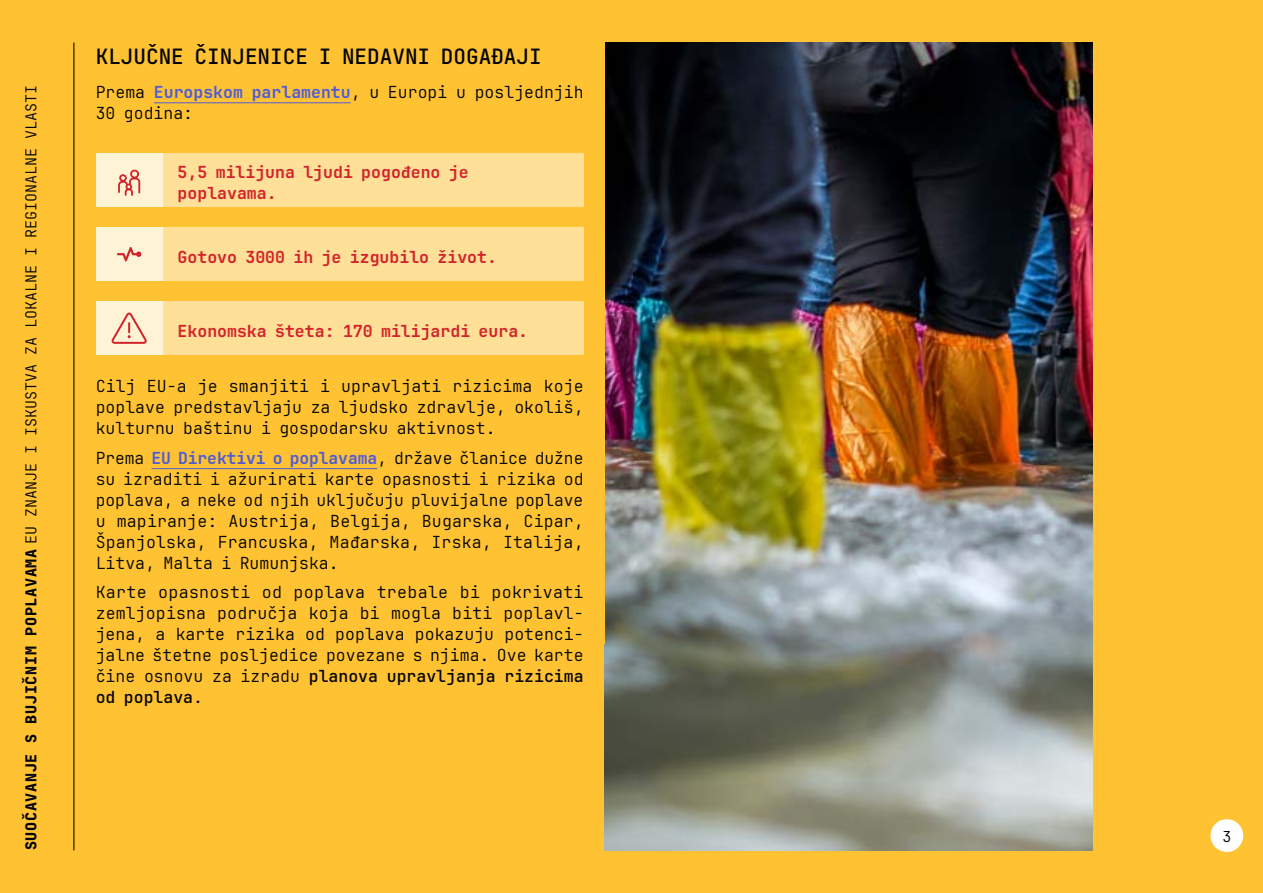
<style>
.page{position:relative;width:1263px;height:893px;background:#ffc232}
.page>*{position:absolute;margin:0;border:0;box-sizing:border-box;transform-origin:0 0}
.t1{font:600 21px "Jet Brains Mono";color:#030303}
.t2{font:300 16.5px/21px "Jet Brains Mono";color:#030303;text-align:justify}
.t3{font:700 16.5px/21px "Jet Brains Mono";color:#d2232a}
.t4{font:300 15px "Jet Brains Mono";color:#030303}
.t5{font:300 15px "Jet Brains Mono";color:#000}
.s1{font-weight:800}
.s2{font-weight:700;color:#4f5cd6}
.s3{font-weight:600}
</style>
<div class="page">
<img style="left:605px;top:43px;width:488px;height:807px">
<div style="left:1210px;top:819px;width:33px;height:33px;background:#fff;border-radius:50%"></div>
<div style="left:163px;top:153px;width:421px;height:54px;background:#ffe098"></div>
<div style="left:163px;top:227px;width:421px;height:54px;background:#ffe098"></div>
<div style="left:163px;top:301px;width:421px;height:54px;background:#ffe098"></div>
<hr style="left:154px;top:102px;width:197px;height:1px;background:#4f5cd6">
<hr style="left:151px;top:468px;width:226px;height:1px;background:#4f5cd6">
<hr style="left:73px;top:43px;width:1px;height:807px;background:#000">
<div style="left:96px;top:153px;width:67px;height:54px;background:#fff3d6"></div>
<div style="left:96px;top:227px;width:67px;height:54px;background:#fff3d6"></div>
<div style="left:96px;top:301px;width:67px;height:54px;background:#fff3d6"></div>
<svg style="left:118px;top:170px;width:22px;height:26px"></svg>
<svg style="left:117px;top:247px;width:24px;height:14px"></svg>
<svg style="left:111px;top:313px;width:36px;height:31px"></svg>
<p class="t4" style="left:20px;top:850px;width:767px;rotate:-90deg"><span class="s1">SUOČAVANJE S BUJIČNIM POPLAVAMA</span> EU ZNANJE I ISKUSTVA ZA LOKALNE I REGIONALNE VLASTI</p>
<p class="t1" style="left:96px;top:40px;width:448px">KLJUČNE ČINJENICE I NEDAVNI DOGAĐAJI</p>
<p class="t2" style="left:96px;top:81px;width:489px">Prema <span class="s2">Europskom parlamentu</span>, u Europi u posljednjih<br>30 godina:</p>
<p class="t3" style="left:178px;top:162px;width:293px">5,5 milijuna ljudi pogođeno je poplavama.</p>
<p class="t3" style="left:178px;top:246px;width:321px">Gotovo 3000 ih je izgubilo život.</p>
<p class="t3" style="left:178px;top:320px;width:352px">Ekonomska šteta: 170 milijardi eura.</p>
<p class="t2" style="left:96px;top:376px;width:489px">Cilj EU-a je smanjiti i upravljati rizicima koje poplave predstavljaju za ljudsko zdravlje, okoliš, kulturnu baštinu i gospodarsku aktivnost.</p>
<p class="t2" style="left:96px;top:447px;width:490px">Prema <span class="s2">EU Direktivi o poplavama</span>, države članice dužne su izraditi i ažurirati karte opasnosti i rizika od poplava, a neke od njih uključuju pluvijalne poplave u mapiranje: Austrija, Belgija, Bugarska, Cipar, Španjolska, Francuska, Mađarska, Irska, Italija, Litva, Malta i Rumunjska.</p>
<p class="t2" style="left:96px;top:582px;width:489px">Karte opasnosti od poplava trebale bi pokrivati zemljopisna područja koja bi mogla biti poplavl&shy;jena, a karte rizika od poplava pokazuju potenci&shy;jalne štetne posljedice povezane s njima. Ove karte čine osnovu za izradu <span class="s3">planova upravljanja rizicima od poplava</span>.</p>
<p class="t5" style="left:1222px;top:825px;width:10px">3</p>
</div>
